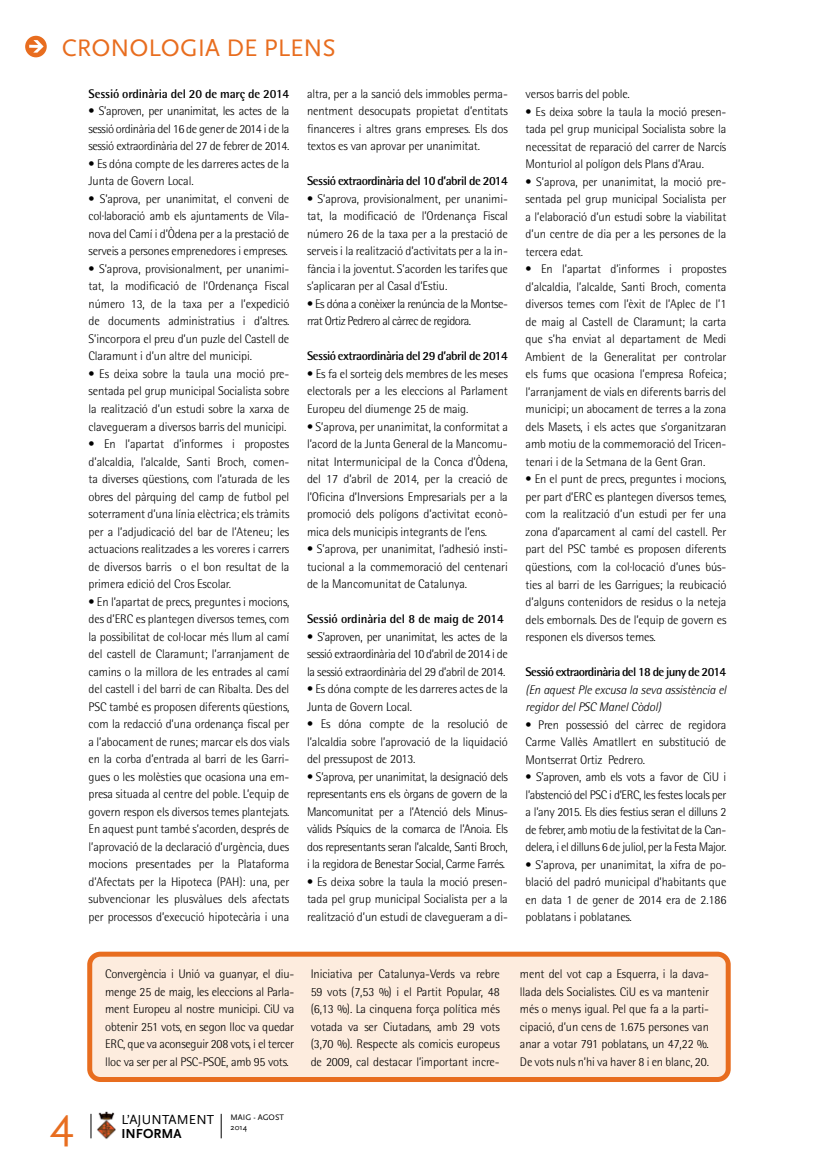
<style>
.page{position:relative;width:815px;height:1170px;background:#fff}
.page>*{position:absolute;margin:0;border:0;box-sizing:border-box;transform-origin:0 0}
.t1{font:45px "Scala Sans";color:#e86d1f}
.t2{font:25px "Scala Sans";color:#e86d1f}
.t3{font:13.62px "Scala Sans";letter-spacing:.01em;color:#000}
.t4{font:700 13.62px "Scala Sans";color:#000}
.t5{font:300 12.5px/17.5px "Rotis Semi Sans";letter-spacing:-.01em;color:#000;text-align:justify}
.t6{font:700 12.5px "Rotis Semi Sans";letter-spacing:-.04em;color:#000}
.t7{font:300 12.5px/17.5px "Rotis Semi Sans";letter-spacing:-.04em;color:#000}
.t8{font:700 12.5px "Rotis Semi Sans";letter-spacing:-.01em;color:#000}
.t9{font:italic 300 12.5px/17.5px "Rotis Semi Sans";letter-spacing:-.01em;color:#000}
.t10{font:8.38px/10px "Scala Sans";color:#000}
</style>
<div class="page">
<div style="left:90px;top:954px;width:638px;height:125px;background:#fdecde;border-radius:11px"></div>
<div style="left:87px;top:951px;width:644px;height:130px;border:5px solid #e86d1f;border-radius:11px"></div>
<div style="left:25px;top:36px;width:22px;height:21px;background:#e86d1f;border-radius:50%"></div>
<svg style="left:29px;top:40px;width:15px;height:13px"></svg>
<svg style="left:91px;top:1113px;width:1px;height:25px"></svg>
<svg style="left:221px;top:1113px;width:1px;height:25px"></svg>
<img style="left:97px;top:1111px;width:19px;height:28px">
<h2 class="t2" style="left:62px;top:34px;width:276px">CRONOLOGIA DE PLENS</h2>
<p class="t8" style="left:89px;top:86px;width:202px">Sessió ordinària del 20 de març de 2014</p>
<p class="t5" style="left:89px;top:102px;width:202px">• S’aproven, per unanimitat, les actes de la sessió ordinària del 16 de gener de 2014 i de la sessió extraordinària del 27 de febrer de 2014.</p>
<p class="t5" style="left:89px;top:155px;width:202px">• Es dóna compte de les darreres actes de la<br>Junta de Govern Local.</p>
<p class="t5" style="left:89px;top:190px;width:202px">• S’aprova, per unanimitat, el conveni de col·laboració amb els ajuntaments de Vila&shy;nova del Camí i d’Òdena per a la prestació de serveis a persones emprenedores i empreses.</p>
<p class="t5" style="left:89px;top:260px;width:202px">• S’aprova, provisionalment, per unanimi&shy;tat, la modificació de l’Ordenança Fiscal número 13, de la taxa per a l’expedició de documents administratius i d’altres.<br>S’incorpora el preu d’un puzle del Castell de Claramunt i d’un altre del municipi.</p>
<p class="t5" style="left:89px;top:365px;width:202px">• Es deixa sobre la taula una moció pre&shy;sentada pel grup municipal Socialista sobre la realització d’un estudi sobre la xarxa de clavegueram a diversos barris del municipi.</p>
<p class="t5" style="left:89px;top:435px;width:202px">• En l’apartat d’informes i propostes d’alcaldia, l’alcalde, Santi Broch, comen&shy;ta diverses qüestions, com l’aturada de les obres del pàrquing del camp de futbol pel soterrament d’una línia elèctrica; els tràmits per a l’adjudicació del bar de l’Ateneu; les actuacions realitzades a les voreres i carrers de diversos barris o el bon resultat de la primera edició del Cros Escolar.</p>
<p class="t5" style="left:89px;top:592px;width:202px">• En l’apartat de precs, preguntes i mocions, des d’ERC es plantegen diversos temes, com la possibilitat de col·locar més llum al camí del castell de Claramunt; l’arranjament de camins o la millora de les entrades al camí del castell i del barri de can Ribalta. Des del PSC també es proposen diferents qüestions, com la redacció d’una ordenança fiscal per a l’abocament de runes; marcar els dos vials en la corba d’entrada al barri de les Garri&shy;gues o les molèsties que ocasiona una em&shy;presa situada al centre del poble. L’equip de govern respon els diversos temes plantejats.<br>En aquest punt també s’acorden, després de l’aprovació de la declaració d’urgència, dues mocions presentades per la Plataforma d’Afectats per la Hipoteca (PAH): una, per subvencionar les plusvàlues dels afectats per processos d’execució hipotecària i una</p>
<p class="t5" style="left:307px;top:85px;width:202px">altra, per a la sanció dels immobles perma&shy;nentment desocupats propietat d’entitats financeres i altres grans empreses. Els dos textos es van aprovar per unanimitat.</p>
<p class="t6" style="left:307px;top:173px;width:202px">Sessió extraordinària del 10 d’abril de 2014</p>
<p class="t5" style="left:307px;top:190px;width:202px">• S’aprova, provisionalment, per unanimi&shy;tat, la modificació de l’Ordenança Fiscal número 26 de la taxa per a la prestació de serveis i la realització d’activitats per a la in&shy;fància i la joventut. S’acorden les tarifes que s’aplicaran per al Casal d’Estiu.</p>
<p class="t7" style="left:307px;top:295px;width:202px">• Es dóna a conèixer la renúncia de la Montse&shy;rrat Ortiz Pedrero al càrrec de regidora.</p>
<p class="t6" style="left:307px;top:348px;width:202px">Sessió extraordinària del 29 d’abril de 2014</p>
<p class="t5" style="left:307px;top:365px;width:202px">• Es fa el sorteig dels membres de les meses electorals per a les eleccions al Parlament Europeu del diumenge 25 de maig.</p>
<p class="t5" style="left:307px;top:417px;width:202px">• S’aprova, per unanimitat, la conformitat a l’acord de la Junta General de la Mancomu&shy;nitat Intermunicipal de la Conca d’Òdena, del 17 d’abril de 2014, per la creació de l’Oficina d’Inversions Empresarials per a la promoció dels polígons d’activitat econò&shy;mica dels municipis integrants de l’ens.</p>
<p class="t5" style="left:307px;top:540px;width:202px">• S’aprova, per unanimitat, l’adhesió insti&shy;tucional a la commemoració del centenari de la Mancomunitat de Catalunya.</p>
<p class="t8" style="left:307px;top:611px;width:198px">Sessió ordinària del 8 de maig de 2014</p>
<p class="t5" style="left:307px;top:627px;width:202px">• S’aproven, per unanimitat, les actes de la sessió extraordinària del 10 d’abril de 2014 i de la sessió extraordinària del 29 d’abril de 2014.</p>
<p class="t5" style="left:307px;top:680px;width:202px">• Es dóna compte de les darreres actes de la<br>Junta de Govern Local.</p>
<p class="t5" style="left:307px;top:715px;width:202px">• Es dóna compte de la resolució de l’alcaldia sobre l’aprovació de la liquidació del pressupost de 2013.</p>
<p class="t5" style="left:307px;top:767px;width:202px">• S’aprova, per unanimitat, la designació dels representants ens els òrgans de govern de la Mancomunitat per a l’Atenció dels Minus&shy;vàlids Psíquics de la comarca de l’Anoia. Els dos representants seran l’alcalde, Santi Broch, i la regidora de Benestar Social, Carme Farrés.</p>
<p class="t5" style="left:307px;top:872px;width:202px">• Es deixa sobre la taula la moció presen&shy;tada pel grup municipal Socialista per a la realització d’un estudi de clavegueram a di-</p>
<p class="t5" style="left:526px;top:85px;width:106px">versos barris del poble.</p>
<p class="t5" style="left:526px;top:103px;width:202px">• Es deixa sobre la taula la moció presen&shy;tada pel grup municipal Socialista sobre la necessitat de reparació del carrer de Narcís Monturiol al polígon dels Plans d’Arau.</p>
<p class="t5" style="left:526px;top:173px;width:202px">• S’aprova, per unanimitat, la moció pre&shy;sentada pel grup municipal Socialista per a l’elaboració d’un estudi sobre la viabilitat d’un centre de dia per a les persones de la tercera edat.</p>
<p class="t5" style="left:526px;top:260px;width:202px">• En l’apartat d’informes i propostes d’alcaldia, l’alcalde, Santi Broch, comenta diversos temes com l’èxit de l’Aplec de l’1 de maig al Castell de Claramunt; la carta que s’ha enviat al departament de Medi Ambient de la Generalitat per controlar els fums que ocasiona l’empresa Rofeica; l’arranjament de vials en diferents barris del municipi; un abocament de terres a la zona dels Masets, i els actes que s’organitzaran amb motiu de la commemoració del Tricen&shy;tenari i de la Setmana de la Gent Gran.</p>
<p class="t5" style="left:526px;top:470px;width:202px">• En el punt de precs, preguntes i mocions, per part d’ERC es plantegen diversos temes, com la realització d’un estudi per fer una zona d’aparcament al camí del castell. Per part del PSC també es proposen diferents qüestions, com la col·locació d’unes bús&shy;ties al barri de les Garrigues; la reubicació d’alguns contenidors de residus o la neteja dels embornals. Des de l’equip de govern es responen els diversos temes.</p>
<p class="t6" style="left:526px;top:664px;width:202px">Sessió extraordinària del 18 de juny de 2014</p>
<p class="t9" style="left:526px;top:680px;width:202px">(En aquest Ple excusa la seva assistència el regidor del PSC Manel Còdol)</p>
<p class="t5" style="left:526px;top:715px;width:202px">• Pren possessió del càrrec de regidora Carme Vallès Amatllert en substitució de Montserrat Ortiz Pedrero.</p>
<p class="t5" style="left:526px;top:768px;width:202px">• S’aproven, amb els vots a favor de CiU i l’abstenció del PSC i d’ERC, les festes locals per a l’any 2015. Els dies festius seran el dilluns 2 de febrer, amb motiu de la festivitat de la Can&shy;delera, i el dilluns 6 de juliol, per la Festa Major.</p>
<p class="t5" style="left:526px;top:855px;width:202px">• S’aprova, per unanimitat, la xifra de po&shy;blació del padró municipal d’habitants que en data 1 de gener de 2014 era de 2.186 poblatans i poblatanes.</p>
<h1 class="t1" style="left:50px;top:1098px;width:25px">4</h1>
<p class="t5" style="left:105px;top:965px;width:190px">Convergència i Unió va guanyar, el diu&shy;menge 25 de maig, les eleccions al Parla&shy;ment Europeu al nostre municipi. CiU va obtenir 251 vots, en segon lloc va quedar ERC, que va aconseguir 208 vots, i el tercer lloc va ser per al PSC-PSOE, amb 95 vots.</p>
<p class="t5" style="left:311px;top:965px;width:191px">Iniciativa per Catalunya-Verds va rebre 59 vots (7,53 %) i el Partit Popular, 48 (6,13 %). La cinquena força política més votada va ser Ciutadans, amb 29 vots (3,70 %). Respecte als comicis europeus de 2009, cal destacar l’important incre-</p>
<p class="t5" style="left:520px;top:965px;width:191px">ment del vot cap a Esquerra, i la dava&shy;llada dels Socialistes. CiU es va mantenir més o menys igual. Pel que fa a la parti&shy;cipació, d’un cens de 1.675 persones van anar a votar 791 poblatans, un 47,22 %.<br>De vots nuls n’hi va haver 8 i en blanc, 20.</p>
<p class="t3" style="left:122px;top:1112px;width:94px">L’AJUNTAMENT</p>
<p class="t4" style="left:122px;top:1125px;width:61px">INFORMA</p>
<p class="t10" style="left:231px;top:1112px;width:55px">MAIG - AGOST<br>2014</p>
</div>
